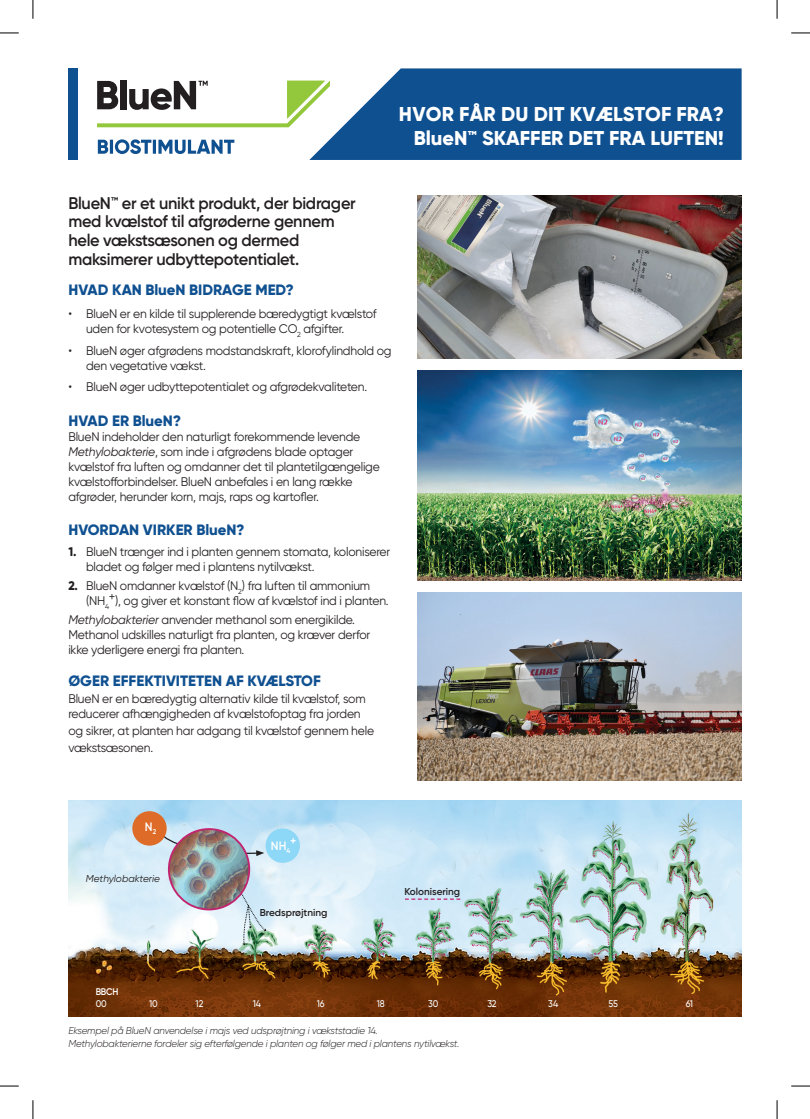
<style>
.page{position:relative;width:810px;height:1119px;background:#fff}
.page>*{position:absolute;margin:0;border:0;box-sizing:border-box;transform-origin:0 0}
.t1{font:800 20px/23.8px "Gilroy";color:#fff;text-align:right}
.t2{font:600 16.88px/18.8px "Gilroy";letter-spacing:-.015em;color:#231f20}
.t3{font:800 15px "Gilroy";color:#0f5091}
.t4{font:12.5px/15px "Gilroy";letter-spacing:-.015em;color:#231f20}
.t5{font:600 12.12px "Gilroy";color:#fff;scale:.95 1}
.t6{font:italic 300 10px/12.5px "Gilroy";letter-spacing:-.015em;color:#231f20}
.t7{font:600 10px "Gilroy";color:#231f20}
.t8{font:italic 10px "Gilroy";color:#231f20}
.t9{font:500 9.75px "Gilroy";letter-spacing:-.015em;color:#fff;scale:.92 1}
.t10{font:600 9.75px "Gilroy";color:#fff;scale:.92 1}
.s1{font-style:italic}
.s2{font-weight:800}
</style>
<div class="page">
<svg style="left:309px;top:68px;width:433px;height:92px;fill:#0f5091"></svg>
<div style="left:68px;top:68px;width:10px;height:92px;background:#0f5091"></div>
<img style="left:417px;top:195px;width:325px;height:164px">
<img style="left:417px;top:371px;width:325px;height:209px">
<img style="left:417px;top:592px;width:325px;height:188px">
<div style="left:120px;top:80px;width:6px;height:29px;background:#231f20"></div>
<svg style="left:97px;top:81px;width:233px;height:46px"></svg>
<svg style="left:98px;top:139px;width:136px;height:15px"></svg>
<img style="left:68px;top:800px;width:674px;height:216px">
<svg style="left:308px;top:931px;width:25px;height:27px"></svg>
<svg style="left:364px;top:921px;width:28px;height:36px"></svg>
<svg style="left:418px;top:912px;width:33px;height:45px"></svg>
<img style="left:466px;top:892px;width:46px;height:67px">
<img style="left:523px;top:875px;width:44px;height:85px">
<img style="left:576px;top:843px;width:70px;height:116px">
<img style="left:663px;top:843px;width:48px;height:106px">
<svg style="left:231px;top:876px;width:35px;height:69px"></svg>
<div style="left:266px;top:828px;width:34px;height:34px;background:#8dd7f7;border-radius:50%"></div>
<svg style="left:159px;top:832px;width:105px;height:24px"></svg>
<img style="left:169px;top:828px;width:80px;height:81px;border-radius:40px">
<div style="left:168px;top:828px;width:82px;height:82px;border:2px solid #c22570;border-radius:50%"></div>
<div style="left:132px;top:811px;width:35px;height:34px;background:#de6b27;border-radius:50%"></div>
<svg style="left:405px;top:898px;width:55px;height:1px"></svg>
<svg style="left:0;top:32px;width:19px;height:2px"></svg>
<svg style="left:791px;top:32px;width:19px;height:2px"></svg>
<svg style="left:0;top:1085px;width:19px;height:1px"></svg>
<svg style="left:791px;top:1085px;width:19px;height:1px"></svg>
<svg style="left:32px;top:0;width:2px;height:19px"></svg>
<svg style="left:32px;top:1100px;width:2px;height:18px"></svg>
<svg style="left:776px;top:0;width:2px;height:19px"></svg>
<svg style="left:776px;top:1100px;width:2px;height:18px"></svg>
<h1 class="t1" style="left:399px;top:102px;width:326px">HVOR FÅR DU DIT KVÆLSTOF FRA?<br>BlueN™ SKAFFER DET FRA LUFTEN!</h1>
<h2 class="t2" style="left:68px;top:193px;width:289px">BlueN™ er et unikt produkt, der bidrager med kvælstof til afgrøderne gennem hele vækstsæsonen og dermed maksimerer udbyttepotentialet.</h2>
<p class="t3" style="left:68px;top:280px;width:227px">HVAD KAN BlueN BIDRAGE MED?</p>
<p class="t4" style="left:86px;top:306px;width:292px;text-indent:-18px">• BlueN er en kilde til supplerende bæredygtigt kvælstof uden for kvotesystem og potentielle CO<sub>2</sub> afgifter.</p>
<p class="t4" style="left:86px;top:342px;width:307px;text-indent:-18px">• BlueN øger afgrødens modstandskraft, klorofylindhold og den vegetative vækst.</p>
<p class="t4" style="left:68px;top:379px;width:300px">• BlueN øger udbyttepotentialet og afgrødekvaliteten.</p>
<p class="t3" style="left:68px;top:411px;width:114px">HVAD ER BlueN?</p>
<p class="t4" style="left:68px;top:428px;width:313px">BlueN indeholder den naturligt forekommende levende <span class="s1">Methylobakterie</span>, som inde i afgrødens blade optager kvælstof fra luften og omdanner det til plantetilgængelige kvælstofforbindelser. BlueN anbefales i en lang række afgrøder, herunder korn, majs, raps og kartofler.</p>
<p class="t3" style="left:68px;top:520px;width:178px">HVORDAN VIRKER BlueN?</p>
<p class="t4" style="left:86px;top:544px;width:306px;text-indent:-18px"><span class="s2">1.</span> BlueN trænger ind i planten gennem stomata, koloniserer bladet og følger med i plantens nytilvækst.</p>
<p class="t4" style="left:86px;top:578px;width:304px;text-indent:-18px"><span class="s2">2.</span> BlueN omdanner kvælstof (N<sub>2</sub>) fra luften til ammonium (NH<sub>4</sub>+), og giver et konstant flow af kvælstof ind i planten.</p>
<p class="t4" style="left:68px;top:611px;width:303px"><span class="s1">Methylobakterier</span> anvender methanol som energikilde.<br>Methanol udskilles naturligt fra planten, og kræver derfor ikke yderligere energi fra planten.</p>
<p class="t3" style="left:68px;top:671px;width:254px">ØGER EFFEKTIVITETEN AF KVÆLSTOF</p>
<p class="t4" style="left:68px;top:691px;width:299px">BlueN er en bæredygtig alternativ kilde til kvælstof, som reducerer afhængigheden af kvælstofoptag fra jorden</p>
<p class="t4" style="left:68px;top:722px;width:307px;line-height:16.8px">og sikrer, at planten har adgang til kvælstof gennem hele vækstsæsonen.</p>
<p class="t5" style="left:145px;top:818px;width:13px">N<sub>2</sub></p>
<p class="t8" style="left:86px;top:872px;width:76px">Methylobakterie</p>
<p class="t5" style="left:290px;top:832px;width:8px">+</p>
<p class="t5" style="left:271px;top:837px;width:22px">NH<sub>4</sub></p>
<p class="t7" style="left:260px;top:906px;width:69px">Bredsprøjtning</p>
<p class="t7" style="left:404px;top:885px;width:57px">Kolonisering</p>
<p class="t10" style="left:96px;top:985px;width:26px">BBCH</p>
<p class="t9" style="left:96px;top:997px;width:14px">00</p>
<p class="t9" style="left:149px;top:997px;width:11px">10</p>
<p class="t9" style="left:196px;top:997px;width:10px">12</p>
<p class="t9" style="left:253px;top:997px;width:10px">14</p>
<p class="t9" style="left:317px;top:997px;width:10px">16</p>
<p class="t9" style="left:377px;top:997px;width:10px">18</p>
<p class="t9" style="left:428px;top:997px;width:13px">30</p>
<p class="t9" style="left:487px;top:997px;width:12px">32</p>
<p class="t9" style="left:548px;top:997px;width:12px">34</p>
<p class="t9" style="left:609px;top:997px;width:12px">55</p>
<p class="t9" style="left:686px;top:997px;width:9px">61</p>
<p class="t6" style="left:68px;top:1024px;width:393px">Eksempel på BlueN anvendelse i majs ved udsprøjtning i vækststadie 14.<br>Methylobakterierne fordeler sig efterfølgende i planten og følger med i plantens nytilvækst.</p>
</div>
